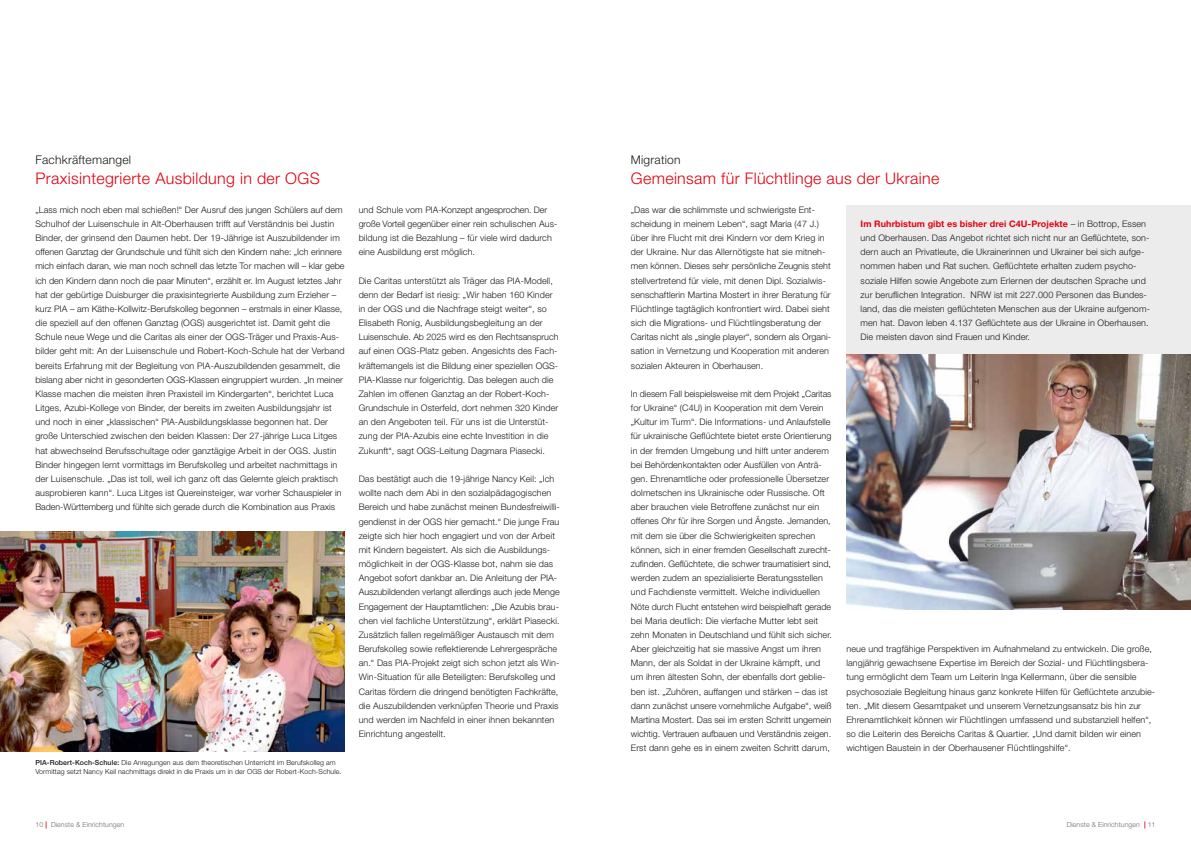
<style>
.page{position:relative;width:1191px;height:842px;background:#fff}
.page>*{position:absolute;margin:0;border:0;box-sizing:border-box;transform-origin:0 0}
.t1{font:300 16px "Helvetica Neue LT Pro";letter-spacing:.02em;color:#e3000f}
.t2{font:300 12px "Helvetica Neue LT Pro";letter-spacing:.02em;color:#1a1a18}
.t3{font:300 9px/14.2px "Helvetica Neue LT Pro";letter-spacing:.01em;color:#1a1a18}
.t4{font:300 7px/9px "Helvetica Neue LT Pro";letter-spacing:.01em;color:#1a1a18}
.t5{font:300 7px "Helvetica Neue LT Pro";letter-spacing:.01em;color:#6f6f6e}
.s1{font-weight:500}
.s2{font-weight:700;color:#e3000f}
</style>
<div class="page">
<img style="left:0;top:531px;width:344px;height:220px">
<img style="left:846px;top:354px;width:345px;height:255px">
<div style="left:846px;top:206px;width:345px;height:148px;background:#ececed"></div>
<h2 class="t2" style="left:35px;top:153px;width:97px">Fachkräftemangel</h2>
<h1 class="t1" style="left:35px;top:169px;width:286px">Praxisintegrierte Ausbildung in der OGS</h1>
<p class="t3" style="left:35px;top:202px;width:310px">„Lass mich noch eben mal schießen!“ Der Ausruf des jungen Schülers auf dem Schulhof der Luisenschule in Alt-Oberhausen trifft auf Verständnis bei Justin Binder, der grinsend den Daumen hebt. Der 19-Jährige ist Auszubildender im offenen Ganztag der Grundschule und fühlt sich den Kindern nahe: „Ich erinnere mich einfach daran, wie man noch schnell das letzte Tor machen will – klar gebe ich den Kindern dann noch die paar Minuten“, erzählt er. Im August letztes Jahr hat der gebürtige Duisburger die praxisintegrierte Ausbildung zum Erzieher – kurz PIA – am Käthe-Kollwitz-Berufskolleg begonnen – erstmals in einer Klasse, die speziell auf den offenen Ganztag (OGS) ausgerichtet ist. Damit geht die Schule neue Wege und die Caritas als einer der OGS-Träger und Praxis-Aus&shy;bilder geht mit: An der Luisenschule und Robert-Koch-Schule hat der Verband bereits Erfahrung mit der Begleitung von PIA-Auszubildenden gesammelt, die bislang aber nicht in gesonderten OGS-Klassen eingruppiert wurden. „In meiner Klasse machen die meisten ihren Praxisteil im Kindergarten“, berichtet Luca Litges, Azubi-Kollege von Binder, der bereits im zweiten Ausbildungsjahr ist und noch in einer „klassischen“ PIA-Ausbildungsklasse begonnen hat. Der große Unterschied zwischen den beiden Klassen: Der 27-jährige Luca Litges hat abwechselnd Berufsschultage oder ganztägige Arbeit in der OGS. Justin Binder hingegen lernt vormittags im Berufskolleg und arbeitet nachmittags in der Luisenschule. „Das ist toll, weil ich ganz oft das Gelernte gleich praktisch ausprobieren kann“. Luca Litges ist Quereinsteiger, war vorher Schauspieler in Baden-Württemberg und fühlte sich gerade durch die Kombination aus Praxis</p>
<p class="t3" style="left:359px;top:202px;width:200px">und Schule vom PIA-Konzept angesprochen. Der große Vorteil gegenüber einer rein schulischen Aus&shy;bildung ist die Bezahlung – für viele wird dadurch eine Ausbildung erst möglich.</p>
<p class="t3" style="left:359px;top:273px;width:201px">Die Caritas unterstützt als Träger das PIA-Modell, denn der Bedarf ist riesig: „Wir haben 160 Kinder in der OGS und die Nachfrage steigt weiter“, so Elisabeth Ronig, Ausbildungsbegleitung an der Luisenschule. Ab 2025 wird es den Rechtsanspruch auf einen OGS-Platz geben. Angesichts des Fach&shy;kräftemangels ist die Bildung einer speziellen OGS-PIA-Klasse nur folgerichtig. Das belegen auch die Zahlen im offenen Ganztag an der Robert-Koch-Grundschule in Osterfeld, dort nehmen 320 Kinder an den Angeboten teil. Für uns ist die Unterstüt&shy;zung der PIA-Azubis eine echte Investition in die Zukunft“, sagt OGS-Leitung Dagmara Piasecki.</p>
<p class="t3" style="left:359px;top:471px;width:203px">Das bestätigt auch die 19-jährige Nancy Keil: „Ich wollte nach dem Abi in den sozialpädagogischen Bereich und habe zunächst meinen Bundesfreiwilli&shy;gendienst in der OGS hier gemacht.“ Die junge Frau zeigte sich hier hoch engagiert und von der Arbeit mit Kindern begeistert. Als sich die Ausbildungs&shy;möglichkeit in der OGS-Klasse bot, nahm sie das Angebot sofort dankbar an. Die Anleitung der PIA-Auszubildenden verlangt allerdings auch jede Menge Engagement der Hauptamtlichen: „Die Azubis brau&shy;chen viel fachliche Unterstützung“, erklärt Piasecki.<br>Zusätzlich fallen regelmäßiger Austausch mit dem Berufskolleg sowie reflektierende Lehrergespräche an.“ Das PIA-Projekt zeigt sich schon jetzt als Win-Win-Situation für alle Beteiligten: Berufskolleg und Caritas fördern die dringend benötigten Fachkräfte, die Auszubildenden verknüpfen Theorie und Praxis und werden im Nachfeld in einer ihnen bekannten Einrichtung angestellt.</p>
<p class="t4" style="left:35px;top:758px;width:307px"><span class="s1">PIA-Robert-Koch-Schule:</span> Die Anregungen aus dem theoretischen Unterricht im Berufskolleg am<br>Vormittag setzt Nancy Keil nachmittags direkt in die Praxis um in der OGS der Robert-Koch-Schule.</p>
<h2 class="t2" style="left:631px;top:153px;width:51px">Migration</h2>
<h1 class="t1" style="left:631px;top:169px;width:310px">Gemeinsam für Flüchtlinge aus der Ukraine</h1>
<p class="t3" style="left:631px;top:202px;width:202px">„Das war die schlimmste und schwierigste Ent&shy;scheidung in meinem Leben“, sagt Maria (47 J.) über ihre Flucht mit drei Kindern vor dem Krieg in der Ukraine. Nur das Allernötigste hat sie mitneh&shy;men können. Dieses sehr persönliche Zeugnis steht stellvertretend für viele, mit denen Dipl. Sozialwis&shy;senschaftlerin Martina Mostert in ihrer Beratung für Flüchtlinge tagtäglich konfrontiert wird. Dabei sieht sich die Migrations- und Flüchtlingsberatung der Caritas nicht als „single player“, sondern als Organi&shy;sation in Vernetzung und Kooperation mit anderen sozialen Akteuren in Oberhausen.</p>
<p class="t3" style="left:631px;top:386px;width:202px">In diesem Fall beispielsweise mit dem Projekt „Caritas for Ukraine“ (C4U) in Kooperation mit dem Verein „Kultur im Turm“. Die Informations- und Anlaufstelle für ukrainische Geflüchtete bietet erste Orientierung in der fremden Umgebung und hilft unter anderem bei Behördenkontakten oder Ausfüllen von Anträ&shy;gen. Ehrenamtliche oder professionelle Übersetzer dolmetschen ins Ukrainische oder Russische. Oft aber brauchen viele Betroffene zunächst nur ein offenes Ohr für ihre Sorgen und Ängste. Jemanden, mit dem sie über die Schwierigkeiten sprechen können, sich in einer fremden Gesellschaft zurecht&shy;zufinden. Geflüchtete, die schwer traumatisiert sind, werden zudem an spezialisierte Beratungsstellen und Fachdienste vermittelt. Welche individuellen Nöte durch Flucht entstehen wird beispielhaft gerade bei Maria deutlich: Die vierfache Mutter lebt seit zehn Monaten in Deutschland und fühlt sich sicher.<br>Aber gleichzeitig hat sie massive Angst um ihren Mann, der als Soldat in der Ukraine kämpft, und um ihren ältesten Sohn, der ebenfalls dort geblie&shy;ben ist. „Zuhören, auffangen und stärken – das ist dann zunächst unsere vornehmliche Aufgabe“, weiß Martina Mostert. Das sei im ersten Schritt ungemein wichtig. Vertrauen aufbauen und Verständnis zeigen.<br>Erst dann gehe es in einem zweiten Schritt darum,</p>
<p class="t3" style="left:860px;top:216px;width:291px"><span class="s2">Im Ruhrbistum gibt es bisher drei C4U-Projekte</span> – in Bottrop, Essen und Oberhausen. Das Angebot richtet sich nicht nur an Geflüchtete, son&shy;dern auch an Privatleute, die Ukrainerinnen und Ukrainer bei sich aufge&shy;nommen haben und Rat suchen. Geflüchtete erhalten zudem psycho&shy;soziale Hilfen sowie Angebote zum Erlernen der deutschen Sprache und zur beruflichen Integration. NRW ist mit 227.000 Personen das Bundes&shy;land, das die meisten geflüchteten Menschen aus der Ukraine aufgenom&shy;men hat. Davon leben 4.137 Geflüchtete aus der Ukraine in Oberhausen.<br>Die meisten davon sind Frauen und Kinder.</p>
<p class="t3" style="left:846px;top:641px;width:310px">neue und tragfähige Perspektiven im Aufnahmeland zu entwickeln. Die große, langjährig gewachsene Expertise im Bereich der Sozial- und Flüchtlingsbera&shy;tung ermöglicht dem Team um Leiterin Inga Kellermann, über die sensible psychosoziale Begleitung hinaus ganz konkrete Hilfen für Geflüchtete anzubie&shy;ten. „Mit diesem Gesamtpaket und unserem Vernetzungsansatz bis hin zur Ehrenamtlichkeit können wir Flüchtlingen umfassend und substanziell helfen“, so die Leiterin des Bereichs Caritas &amp; Quartier. „Und damit bilden wir einen wichtigen Baustein in der Oberhausener Flüchtlingshilfe“.</p>
<p class="t5" style="left:35px;top:820px;width:90px">10 <span class="s2">|</span> Dienste &amp; Einrichtungen</p>
<p class="t5" style="left:1066px;top:820px;width:90px">Dienste &amp; Einrichtungen <span class="s2">|</span> 11</p>
</div>
